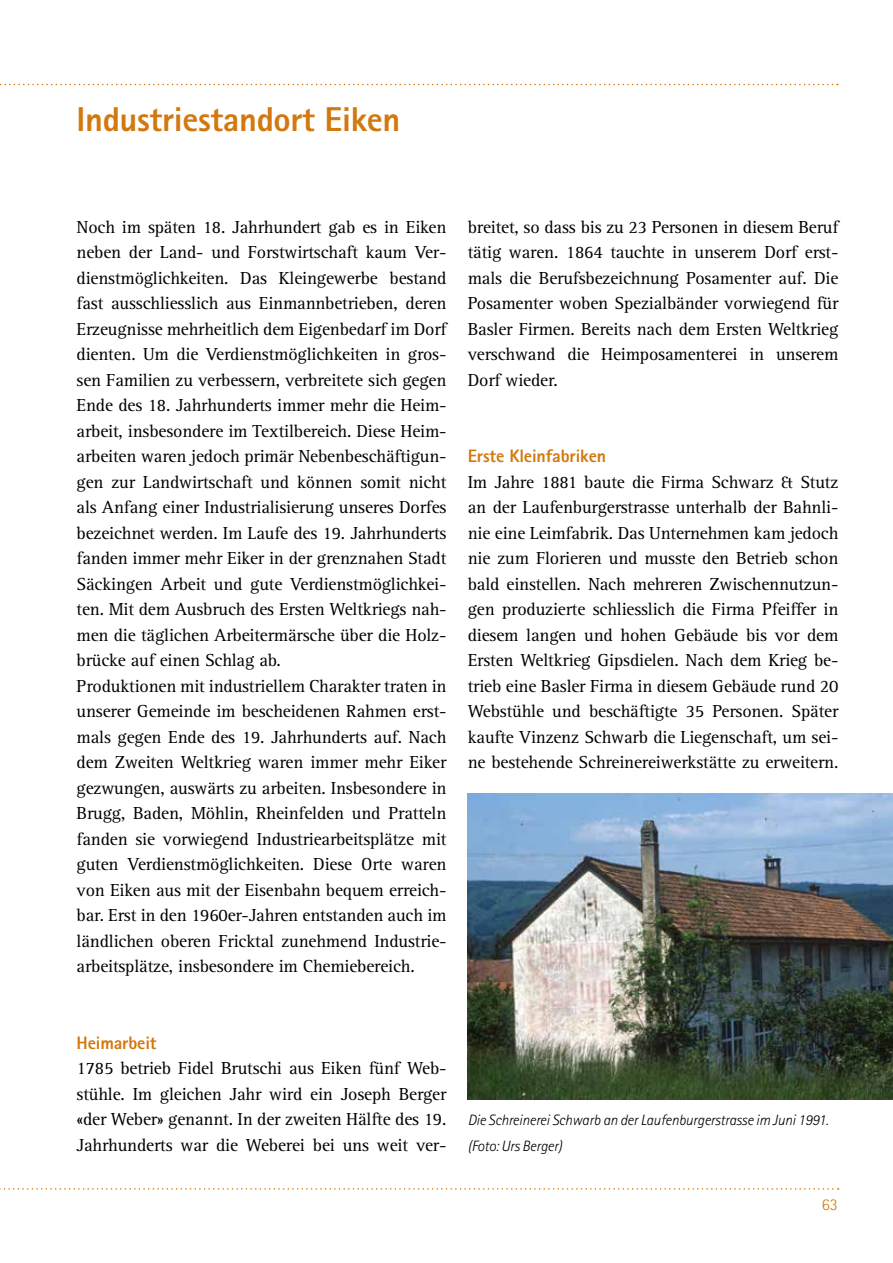
<style>
.page{position:relative;width:893px;height:1263px;background:#fff}
.page>*{position:absolute;margin:0;border:0;box-sizing:border-box;transform-origin:0 0}
.t1{font:800 34.5px "Rotis Sans Serif";letter-spacing:-.01em;color:#d2780e}
.t2{font:18px/25.5px "Rotis Serif";letter-spacing:-.01em;color:#000;text-align:justify}
.t3{font:800 18px "Rotis Sans Serif";letter-spacing:-.01em;color:#d2780e}
.t4{font:300 16.5px "Rotis Sans Serif";color:#d2780e}
.t5{font:italic 300 15px/25.5px "Rotis Sans Serif";letter-spacing:-.01em;color:#000}
</style>
<div class="page">
<svg style="left:0;top:84px;width:838px;height:1px"></svg>
<svg style="left:0;top:1188px;width:839px;height:2px"></svg>
<img style="left:468px;top:794px;width:425px;height:306px">
<h1 class="t1" style="left:77px;top:97px;width:325px">Industriestandort Eiken</h1>
<p class="t2" style="left:77px;top:214px;width:371px;text-align:left">Noch im späten 18. Jahrhundert gab es in Eiken neben der Land- und Forstwirtschaft kaum Ver&shy;dienstmöglichkeiten. Das Kleingewerbe bestand fast ausschliesslich aus Einmannbetrieben, deren Erzeugnisse mehrheitlich dem Eigenbedarf im Dorf dienten. Um die Verdienstmöglichkeiten in gros&shy;sen Familien zu verbessern, verbreitete sich gegen Ende des 18. Jahrhunderts immer mehr die Heim&shy;arbeit, insbesondere im Textilbereich. Diese Heim&shy;arbeiten waren jedoch primär Nebenbeschäftigun&shy;gen zur Landwirtschaft und können somit nicht als Anfang einer Industrialisierung unseres Dorfes bezeichnet werden. Im Laufe des 19. Jahrhunderts fanden immer mehr Eiker in der grenznahen Stadt Säckingen Arbeit und gute Verdienstmöglichkei&shy;ten. Mit dem Ausbruch des Ersten Weltkriegs nah&shy;men die täglichen Arbeitermärsche über die Holz&shy;brücke auf einen Schlag ab.<br>Produktionen mit industriellem Charakter traten in unserer Gemeinde im bescheidenen Rahmen erst&shy;mals gegen Ende des 19. Jahrhunderts auf. Nach dem Zweiten Weltkrieg waren immer mehr Eiker gezwungen, auswärts zu arbeiten. Insbesondere in Brugg, Baden, Möhlin, Rheinfelden und Pratteln fanden sie vorwiegend Industriearbeitsplätze mit guten Verdienstmöglichkeiten. Diese Orte waren von Eiken aus mit der Eisenbahn bequem erreich&shy;bar. Erst in den 1960er-Jahren entstanden auch im ländlichen oberen Fricktal zunehmend Industrie&shy;arbeitsplätze, insbesondere im Chemiebereich.</p>
<p class="t2" style="left:468px;top:215px;width:372px">breitet, so dass bis zu 23 Personen in diesem Beruf tätig waren. 1864 tauchte in unserem Dorf erst&shy;mals die Berufsbezeichnung Posamenter auf. Die Posamenter woben Spezialbänder vorwiegend für Basler Firmen. Bereits nach dem Ersten Weltkrieg verschwand die Heimposamenterei in unserem Dorf wieder.</p>
<p class="t3" style="left:468px;top:445px;width:140px">Erste Kleinfabriken</p>
<p class="t2" style="left:468px;top:470px;width:372px">Im Jahre 1881 baute die Firma Schwarz &amp; Stutz an der Laufenburgerstrasse unterhalb der Bahnli&shy;nie eine Leimfabrik. Das Unternehmen kam jedoch nie zum Florieren und musste den Betrieb schon bald einstellen. Nach mehreren Zwischennutzun&shy;gen produzierte schliesslich die Firma Pfeiffer in diesem langen und hohen Gebäude bis vor dem Ersten Weltkrieg Gipsdielen. Nach dem Krieg be&shy;trieb eine Basler Firma in diesem Gebäude rund 20<br>Webstühle und beschäftigte 35 Personen. Später kaufte Vinzenz Schwarb die Liegenschaft, um sei&shy;ne bestehende Schreinereiwerkstätte zu erweitern.</p>
<p class="t3" style="left:77px;top:1031px;width:82px">Heimarbeit</p>
<p class="t2" style="left:77px;top:1056px;width:371px">1785 betrieb Fidel Brutschi aus Eiken fünf Web&shy;stühle. Im gleichen Jahr wird ein Joseph Berger «der Weber» genannt. In der zweiten Hälfte des 19.<br>Jahrhunderts war die Weberei bei uns weit ver-</p>
<p class="t5" style="left:468px;top:1107px;width:362px">Die Schreinerei Schwarb an der Laufenburgerstrasse im Juni 1991. (Foto: Urs Berger)</p>
<p class="t4" style="left:822px;top:1195px;width:18px">63</p>
</div>
